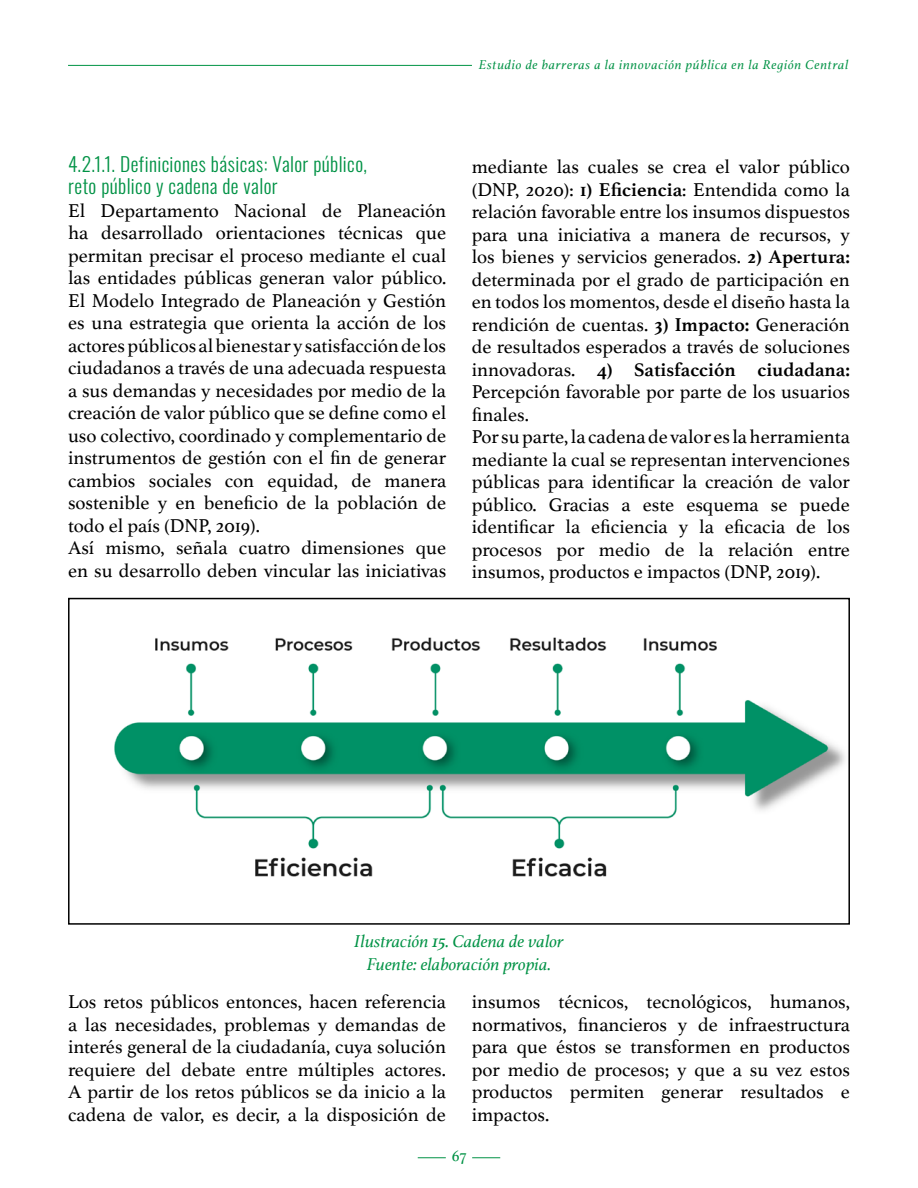
<style>
.page{position:relative;width:918px;height:1188px;background:#fff}
.page>*{position:absolute;margin:0;border:0;box-sizing:border-box;transform-origin:0 0}
.t1{font:19.5px/22.5px "Athelas";color:#000}
.t2{font:300 19.5px/22.5px "Oswald";letter-spacing:.02em;color:#009245}
.t3{font:italic 18px/22.5px "Athelas";color:#009245;text-align:center}
.t4{font:16.5px "Athelas";color:#009245}
.t5{font:italic 13.5px "Athelas";letter-spacing:.05em;color:#009245}
.s1{font-weight:700}
</style>
<div class="page">
<svg style="left:418px;top:1157px;width:28px;height:1px"></svg>
<svg style="left:472px;top:1157px;width:28px;height:1px"></svg>
<hr style="left:68px;top:65px;width:404px;height:1px;background:#009344">
<img style="left:114px;top:637px;width:731px;height:240px">
<div style="left:68px;top:598px;width:782px;height:327px;border:2px solid #000"></div>
<p class="t5" style="left:479px;top:54px;width:371px">Estudio de barreras a la innovación pública en la Región Central</p>
<p class="t2" style="left:68px;top:151px;width:301px">4.2.1.1. Definiciones básicas: Valor público, reto público y cadena de valor</p>
<p class="t1" style="left:68px;top:199px;width:380px">El Departamento Nacional de Planeación ha desarrollado orientaciones técnicas que permitan precisar el proceso mediante el cual las entidades públicas generan valor público.<br>El Modelo Integrado de Planeación y Gestión es una estrategia que orienta la acción de los actores públicos al bienestar y satisfacción de los ciudadanos a través de una adecuada respuesta a sus demandas y necesidades por medio de la creación de valor público que se define como el uso colectivo, coordinado y complementario de instrumentos de gestión con el fin de generar cambios sociales con equidad, de manera sostenible y en beneficio de la población de todo el país (DNP, 2019).<br>Así mismo, señala cuatro dimensiones que en su desarrollo deben vincular las iniciativas</p>
<p class="t1" style="left:472px;top:155px;width:380px">mediante las cuales se crea el valor público (DNP, 2020): <span class="s1">1) Eficiencia</span>: Entendida como la relación favorable entre los insumos dispuestos para una iniciativa a manera de recursos, y los bienes y servicios generados. <span class="s1">2) Apertura: </span>determinada por el grado de participación en en todos los momentos, desde el diseño hasta la rendición de cuentas. <span class="s1">3) Impacto:</span> Generación de resultados esperados a través de soluciones innovadoras. <span class="s1">4) Satisfacción ciudadana:<br></span>Percepción favorable por parte de los usuarios finales.<br>Por su parte, la cadena de valor es la herramienta mediante la cual se representan intervenciones públicas para identificar la creación de valor público. Gracias a este esquema se puede identificar la eficiencia y la eficacia de los procesos por medio de la relación entre insumos, productos e impactos (DNP, 2019).</p>
<p class="t3" style="left:354px;top:930px;width:211px">Ilustración 15. Cadena de valor<br>Fuente: elaboración propia.</p>
<p class="t1" style="left:68px;top:990px;width:380px;text-align:justify">Los retos públicos entonces, hacen referencia a las necesidades, problemas y demandas de interés general de la ciudadanía, cuya solución requiere del debate entre múltiples actores.<br>A partir de los retos públicos se da inicio a la cadena de valor, es decir, a la disposición de</p>
<p class="t1" style="left:472px;top:990px;width:380px;text-align:justify">insumos técnicos, tecnológicos, humanos, normativos, financieros y de infraestructura para que éstos se transformen en productos por medio de procesos; y que a su vez estos productos permiten generar resultados e impactos.</p>
<p class="t4" style="left:452px;top:1143px;width:16px">67</p>
</div>
